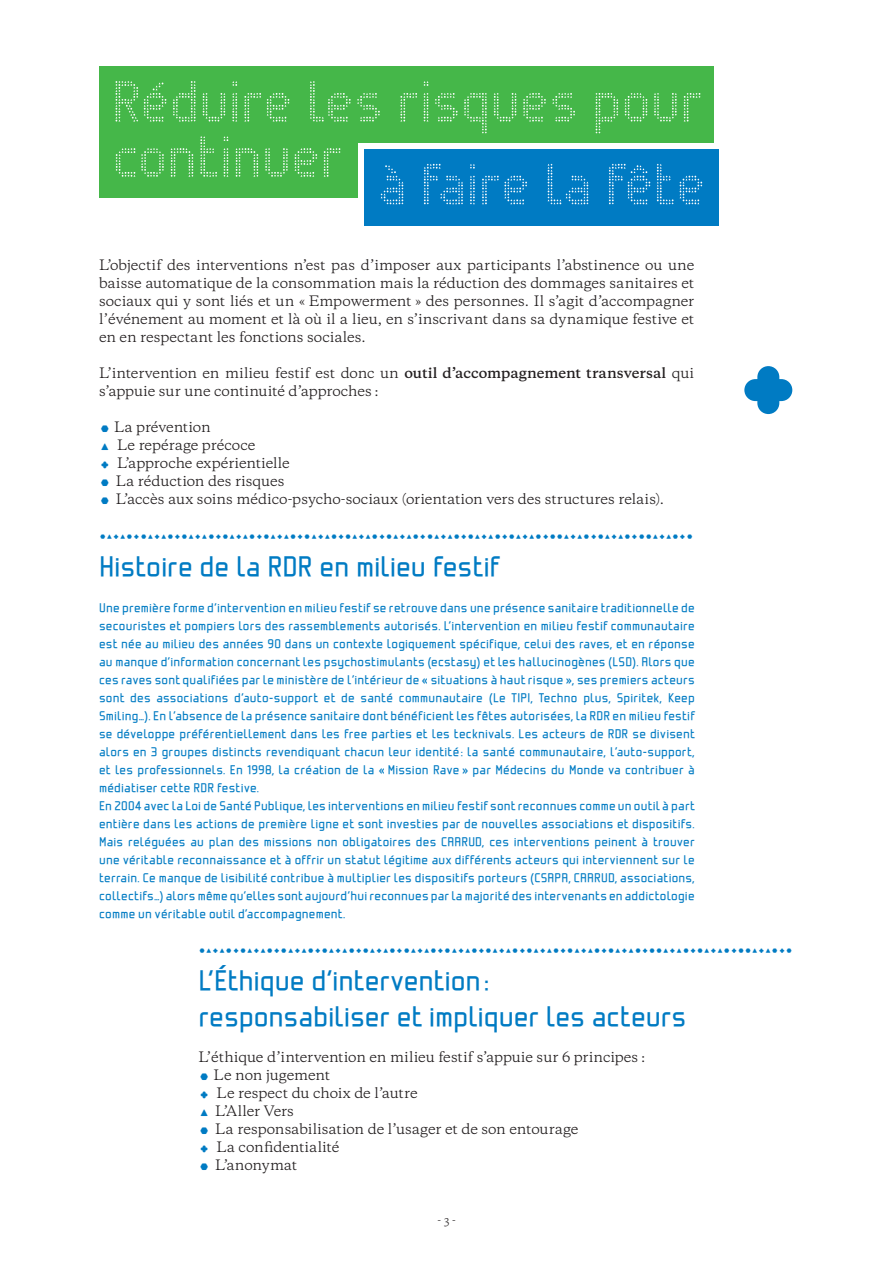
<style>
.page{position:relative;width:893px;height:1263px;background:#fff}
.page>*{position:absolute;margin:0;border:0;box-sizing:border-box;transform-origin:0 0}
.t1{font:54px/55.2px "Addict Title";letter-spacing:-.01em;color:#fff}
.t2{font:700 27px/36px "Addict";letter-spacing:-.005em;color:#007bc3}
.t3{font:13.5px/18px "Galaxie Copernicus";letter-spacing:-.005em;color:#231f20}
.t4{font:13.5px "Addict Title";color:#007bc3}
.t5{font:700 12px/18px "Addict";letter-spacing:.02em;color:#007bc3}
.t6{font:10.5px "Galaxie Copernicus";color:#231f20}
.s1{font-weight:600}
.s2{font-family:"Addict Title";font-size:21px;color:#007bc3}
</style>
<div class="page">
<div style="left:99px;top:66px;width:615px;height:76px;background:#45b749"></div>
<div style="left:99px;top:122px;width:258px;height:76px;background:#45b749"></div>
<div style="left:364px;top:149px;width:355px;height:77px;background:#007bc3"></div>
<svg style="left:744px;top:366px;width:48px;height:48px"></svg>
<h1 class="t1" style="left:112px;top:74px;width:594px">Réduire les risques pour continuer</h1>
<h1 class="t1" style="left:377px;top:157px;width:330px">à faire la fête</h1>
<p class="t3" style="left:99px;top:256px;width:597px;text-align:justify">L’objectif des interventions n’est pas d’imposer aux participants l’abstinence ou une baisse automatique de la consommation mais la réduction des dommages sanitaires et sociaux qui y sont liés et un « Empowerment » des personnes. Il s’agit d’accompagner l’événement au moment et là où il a lieu, en s’inscrivant dans sa dynamique festive et en en respectant les fonctions sociales.</p>
<p class="t3" style="left:99px;top:364px;width:597px">L’intervention en milieu festif est donc un <span class="s1">outil d’accompagnement transversal</span> qui s’appuie sur une continuité d’approches :</p>
<p class="t3" style="left:99px;top:418px;width:567px"><span class="s2">#</span> La prévention<br><span class="s2">%</span> Le repérage précoce<br><span class="s2">®</span> L’approche expérientielle<br><span class="s2">#</span> La réduction des risques<br><span class="s2">#</span> L’accès aux soins médico-psycho-sociaux (orientation vers des structures relais).</p>
<p class="t4" style="left:99px;top:528px;width:596px">#%®%#®#%®%#®#%®%#®#%®%#®#%®%#®#%®%#®#%®%#®#%®%#®#%®%#®#%®%#®#%®%#®##%®%#®#%®%#®##%®%#®#</p>
<h2 class="t2" style="left:99px;top:548px;width:402px">Histoire de la RDR en milieu festif</h2>
<p class="t5" style="left:99px;top:599px;width:597px">Une première forme d’intervention en milieu festif se retrouve dans une présence sanitaire traditionnelle de secouristes et pompiers lors des rassemblements autorisés. L’intervention en milieu festif communautaire est née au milieu des années 90 dans un contexte logiquement spécifique, celui des raves, et en réponse au manque d’information concernant les psychostimulants (ecstasy) et les hallucinogènes (LSD). Alors que ces raves sont qualifiées par le ministère de l’intérieur de « situations à haut risque », ses premiers acteurs sont des associations d’auto-support et de santé communautaire (Le TIPI, Techno plus, Spiritek, Keep Smiling…). En l’absence de la présence sanitaire dont bénéficient les fêtes autorisées, la RDR en milieu festif se développe préférentiellement dans les free parties et les tecknivals. Les acteurs de RDR se divisent alors en 3 groupes distincts revendiquant chacun leur identité: la santé communautaire, l’auto-support, et les professionnels. En 1998, la création de la « Mission Rave » par Médecins du Monde va contribuer à médiatiser cette RDR festive.<br>En 2004 avec la Loi de Santé Publique, les interventions en milieu festif sont reconnues comme un outil à part entière dans les actions de première ligne et sont investies par de nouvelles associations et dispositifs.<br>Mais reléguées au plan des missions non obligatoires des CAARUD, ces interventions peinent à trouver une véritable reconnaissance et à offrir un statut légitime aux différents acteurs qui interviennent sur le terrain. Ce manque de lisibilité contribue à multiplier les dispositifs porteurs (CSAPA, CAARUD, associations, collectifs…) alors même qu’elles sont aujourd’hui reconnues par la majorité des intervenants en addictologie comme un véritable outil d’accompagnement.</p>
<p class="t4" style="left:199px;top:942px;width:596px">#%®%#®#%®%#®#%®%#®#%®%#®#%®%#®#%®%#®#%®%#®#%®%#®#%®%#®#%®%#®#%®%#®##%®%#®#%®%#®##%®%#®#</p>
<h2 class="t2" style="left:199px;top:962px;width:489px">L’Éthique d’intervention: responsabiliser et impliquer les acteurs</h2>
<p class="t3" style="left:199px;top:1048px;width:448px">L’éthique d’intervention en milieu festif s’appuie sur 6 principes : <span class="s2">#</span> Le non jugement<br><span class="s2">®</span> Le respect du choix de l’autre<br><span class="s2">%</span> L’Aller Vers<br><span class="s2">#</span> La responsabilisation de l’usager et de son entourage<br><span class="s2">®</span> La confidentialité<br><span class="s2">#</span> L’anonymat</p>
<p class="t6" style="left:438px;top:1213px;width:20px">- 3 -</p>
</div>
